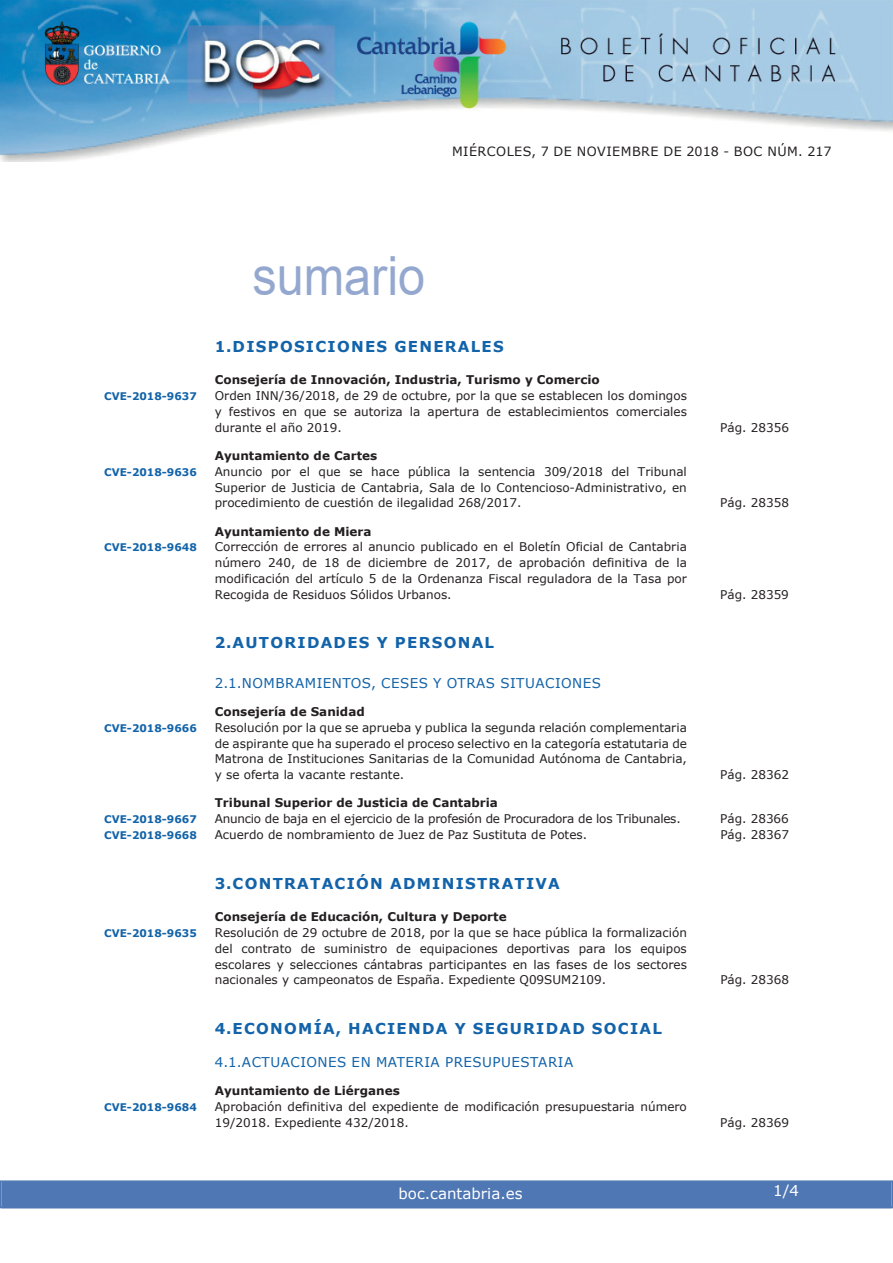
<style>
.page{position:relative;width:893px;height:1263px;background:#fff}
.page>*{position:absolute;margin:0;border:0;box-sizing:border-box;transform-origin:0 0}
.t1{font:54px "Arial";color:#94a8cf;scale:.9 1}
.t2{font:700 15px "Verdana";letter-spacing:.085em;color:#1263a9}
.t3{font:15px "Verdana";color:#fff}
.t4{font:13.5px "Verdana";letter-spacing:.035em;color:#1263a9}
.t5{font:12.75px "Verdana";letter-spacing:.035em;color:#231f20}
.t6{font:12px/15.8px "Verdana";color:#231f20;text-align:justify}
.t7{font:700 12px "Verdana";color:#231f20}
.t8{font:12px "Verdana";letter-spacing:-.02em;color:#231f20}
.t9{font:700 10.5px "Verdana";color:#1263a9}
</style>
<div class="page">
<img style="left:0;top:0;width:893px;height:161px">
<div style="left:2px;top:1181px;width:889px;height:27px;background:#4f77b3"></div>
<div style="left:0;top:1180px;width:893px;height:28px;border:2px solid #4f77b3"></div>
<p class="t5" style="left:452px;top:143px;width:381px">MIÉRCOLES, 7 DE NOVIEMBRE DE 2018 - BOC NÚM. 217</p>
<h1 class="t1" style="left:252px;top:246px;width:194px">sumario</h1>
<p class="t2" style="left:215px;top:337px;width:291px">1.DISPOSICIONES GENERALES</p>
<p class="t7" style="left:215px;top:372px;width:387px">Consejería de Innovación, Industria, Turismo y Comercio</p>
<p class="t9" style="left:104px;top:390px;width:94px">CVE-2018-9637</p>
<p class="t6" style="left:215px;top:387px;width:474px">Orden INN/36/2018, de 29 de octubre, por la que se establecen los domingos y festivos en que se autoriza la apertura de establecimientos comerciales durante el año 2019.</p>
<p class="t7" style="left:215px;top:448px;width:164px">Ayuntamiento de Cartes</p>
<p class="t9" style="left:104px;top:465px;width:94px">CVE-2018-9636</p>
<p class="t6" style="left:215px;top:463px;width:474px">Anuncio por el que se hace pública la sentencia 309/2018 del Tribunal Superior de Justicia de Cantabria, Sala de lo Contencioso-Administrativo, en procedimiento de cuestión de ilegalidad 268/2017.</p>
<p class="t7" style="left:215px;top:524px;width:158px">Ayuntamiento de Miera</p>
<p class="t9" style="left:104px;top:541px;width:94px">CVE-2018-9648</p>
<p class="t6" style="left:215px;top:539px;width:474px">Corrección de errores al anuncio publicado en el Boletín Oficial de Cantabria número 240, de 18 de diciembre de 2017, de aprobación definitiva de la modificación del artículo 5 de la Ordenanza Fiscal reguladora de la Tasa por Recogida de Residuos Sólidos Urbanos.</p>
<p class="t2" style="left:215px;top:633px;width:281px">2.AUTORIDADES Y PERSONAL</p>
<p class="t4" style="left:215px;top:674px;width:388px">2.1.NOMBRAMIENTOS, CESES Y OTRAS SITUACIONES</p>
<p class="t7" style="left:215px;top:704px;width:151px">Consejería de Sanidad</p>
<p class="t9" style="left:104px;top:721px;width:94px">CVE-2018-9666</p>
<p class="t6" style="left:215px;top:719px;width:474px">Resolución por la que se aprueba y publica la segunda relación complementaria de aspirante que ha superado el proceso selectivo en la categoría estatutaria de Matrona de Instituciones Sanitarias de la Comunidad Autónoma de Cantabria, y se oferta la vacante restante.</p>
<p class="t7" style="left:215px;top:795px;width:285px">Tribunal Superior de Justicia de Cantabria</p>
<p class="t6" style="left:720px;top:419px;width:70px">Pág. 28356</p>
<p class="t6" style="left:720px;top:495px;width:70px">Pág. 28358</p>
<p class="t6" style="left:720px;top:586px;width:70px">Pág. 28359</p>
<p class="t6" style="left:720px;top:766px;width:70px">Pág. 28362</p>
<p class="t9" style="left:104px;top:813px;width:94px">CVE-2018-9667</p>
<p class="t8" style="left:215px;top:811px;width:467px">Anuncio de baja en el ejercicio de la profesión de Procuradora de los Tribunales.</p>
<p class="t6" style="left:720px;top:811px;width:70px">Pág. 28366</p>
<p class="t9" style="left:104px;top:828px;width:94px">CVE-2018-9668</p>
<p class="t6" style="left:215px;top:826px;width:374px">Acuerdo de nombramiento de Juez de Paz Sustituta de Potes.</p>
<p class="t6" style="left:720px;top:826px;width:70px">Pág. 28367</p>
<p class="t2" style="left:215px;top:874px;width:347px">3.CONTRATACIÓN ADMINISTRATIVA</p>
<p class="t7" style="left:215px;top:909px;width:293px">Consejería de Educación, Cultura y Deporte</p>
<p class="t9" style="left:104px;top:927px;width:94px">CVE-2018-9635</p>
<p class="t6" style="left:215px;top:924px;width:474px">Resolución de 29 octubre de 2018, por la que se hace pública la formalización del contrato de suministro de equipaciones deportivas para los equipos escolares y selecciones cántabras participantes en las fases de los sectores nacionales y campeonatos de España. Expediente Q09SUM2109.</p>
<p class="t6" style="left:720px;top:972px;width:70px">Pág. 28368</p>
<p class="t2" style="left:215px;top:1019px;width:449px">4.ECONOMÍA, HACIENDA Y SEGURIDAD SOCIAL</p>
<p class="t4" style="left:215px;top:1053px;width:360px">4.1.ACTUACIONES EN MATERIA PRESUPUESTARIA</p>
<p class="t7" style="left:215px;top:1083px;width:187px">Ayuntamiento de Liérganes</p>
<p class="t9" style="left:104px;top:1100px;width:94px">CVE-2018-9684</p>
<p class="t6" style="left:215px;top:1098px;width:474px">Aprobación definitiva del expediente de modificación presupuestaria número<br>19/2018. Expediente 432/2018.</p>
<p class="t3" style="left:398px;top:1184px;width:126px">boc.cantabria.es</p>
<p class="t6" style="left:720px;top:1114px;width:70px">Pág. 28369</p>
<p class="t3" style="left:773px;top:1181px;width:27px">1/4</p>
</div>
